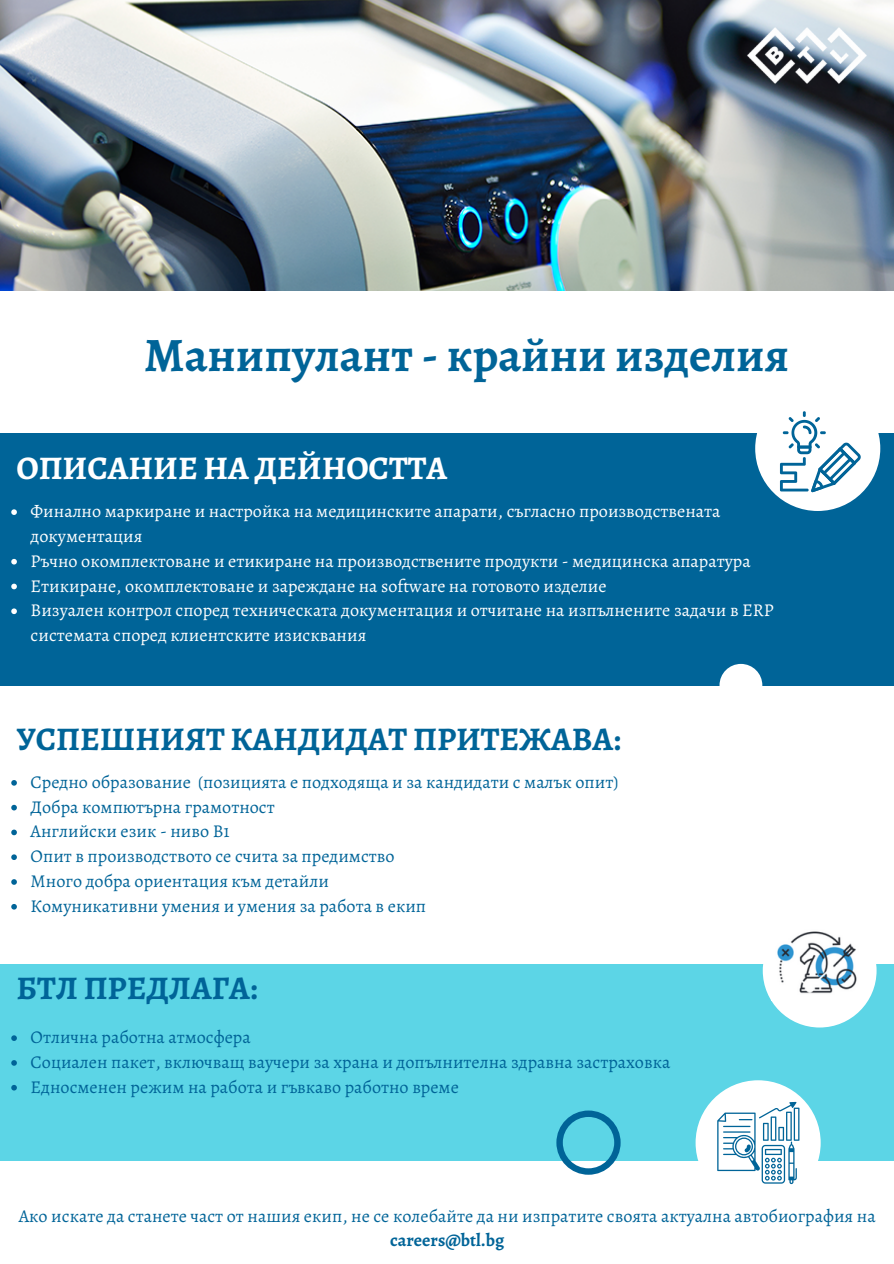
<style>
.page{position:relative;width:894px;height:1264px;background:#fff}
.page>*{position:absolute;margin:0;border:0;box-sizing:border-box;transform-origin:0 0}
.t1{font:700 48px "Alegreya";color:#006498}
.t2{font:700 33px "Alegreya";color:#006498}
.t3{font:700 33px "Alegreya";color:#fff}
.t4{font:18px/24.8px "Alegreya";color:#006498;text-align:center}
.t5{font:18px/24.8px "Alegreya";color:#fff}
.s1{font-weight:700}
</style>
<div class="page">
<img style="left:0;top:0;width:893px;height:290px">
<img style="left:719px;top:0;width:174px;height:111px">
<div style="left:0;top:433px;width:893px;height:252px;background:#006498"></div>
<div style="left:719px;top:664px;width:43px;height:42px;background:#fff;border-radius:50%"></div>
<div style="left:755px;top:386px;width:125px;height:125px;background:#fff;border-radius:50%"></div>
<svg style="left:780px;top:411px;width:80px;height:81px"></svg>
<div style="left:0;top:964px;width:893px;height:196px;background:#5cd5e6"></div>
<div style="left:762px;top:913px;width:114px;height:114px;background:#fff;border-radius:50%"></div>
<img style="left:777px;top:931px;width:80px;height:63px">
<svg style="left:556px;top:1110px;width:64px;height:64px"></svg>
<div style="left:695px;top:1080px;width:125px;height:125px;background:#fff;border-radius:50%"></div>
<svg style="left:717px;top:1101px;width:82px;height:83px"></svg>
<svg style="left:11px;top:509px;width:6px;height:6px"></svg>
<svg style="left:11px;top:559px;width:6px;height:5px"></svg>
<svg style="left:11px;top:583px;width:6px;height:6px"></svg>
<svg style="left:11px;top:608px;width:6px;height:6px"></svg>
<svg style="left:11px;top:780px;width:6px;height:5px"></svg>
<svg style="left:11px;top:804px;width:6px;height:6px"></svg>
<svg style="left:11px;top:829px;width:6px;height:6px"></svg>
<svg style="left:11px;top:854px;width:6px;height:6px"></svg>
<svg style="left:11px;top:879px;width:6px;height:5px"></svg>
<svg style="left:11px;top:904px;width:6px;height:5px"></svg>
<svg style="left:11px;top:1035px;width:6px;height:5px"></svg>
<svg style="left:11px;top:1060px;width:6px;height:5px"></svg>
<svg style="left:11px;top:1085px;width:6px;height:5px"></svg>
<p class="t1" style="left:144px;top:322px;width:646px">Манипулант - крайни изделия</p>
<p class="t3" style="left:16px;top:445px;width:432px">ОПИСАНИЕ НА ДЕЙНОСТТА</p>
<p class="t5" style="left:31px;top:499px;width:691px">Финално маркиране и настройка на медицинските апарати, съгласно производствената документация</p>
<p class="t5" style="left:31px;top:548px;width:721px">Ръчно окомплектоване и етикиране на производствените продукти - медицинска апаратура</p>
<p class="t5" style="left:31px;top:573px;width:577px">Етикиране, окомплектоване и зареждане на software на готовото изделие</p>
<p class="t5" style="left:31px;top:598px;width:744px">Визуален контрол според техническата документация и отчитане на изпълнените задачи в ERP системата според клиентските изисквания</p>
<p class="t2" style="left:16px;top:716px;width:606px">УСПЕШНИЯТ КАНДИДАТ ПРИТЕЖАВА:</p>
<p class="t4" style="left:31px;top:769px;width:589px">Средно образование (позицията е подходяща и за кандидати с малък опит)</p>
<p class="t4" style="left:31px;top:794px;width:245px">Добра компютърна грамотност</p>
<p class="t4" style="left:31px;top:819px;width:200px">Английски език - ниво B1</p>
<p class="t4" style="left:31px;top:843px;width:365px">Опит в производството се счита за предимство</p>
<p class="t4" style="left:31px;top:868px;width:300px">Много добра ориентация към детайли</p>
<p class="t4" style="left:31px;top:893px;width:397px">Комуникативни умения и умения за работа в екип</p>
<p class="t2" style="left:16px;top:965px;width:242px">БТЛ ПРЕДЛАГА:</p>
<p class="t4" style="left:31px;top:1024px;width:221px">Отлична работна атмосфера</p>
<p class="t4" style="left:31px;top:1049px;width:641px">Социален пакет, включващ ваучери за храна и допълнителна здравна застраховка</p>
<p class="t4" style="left:31px;top:1074px;width:429px">Едносменен режим на работа и гъвкаво работно време</p>
<p class="t4" style="left:19px;top:1203px;width:858px">Ако искате да станете част от нашия екип, не се колебайте да ни изпратите своята актуална автобиография на <span class="s1">careers@btl.bg</span></p>
</div>
